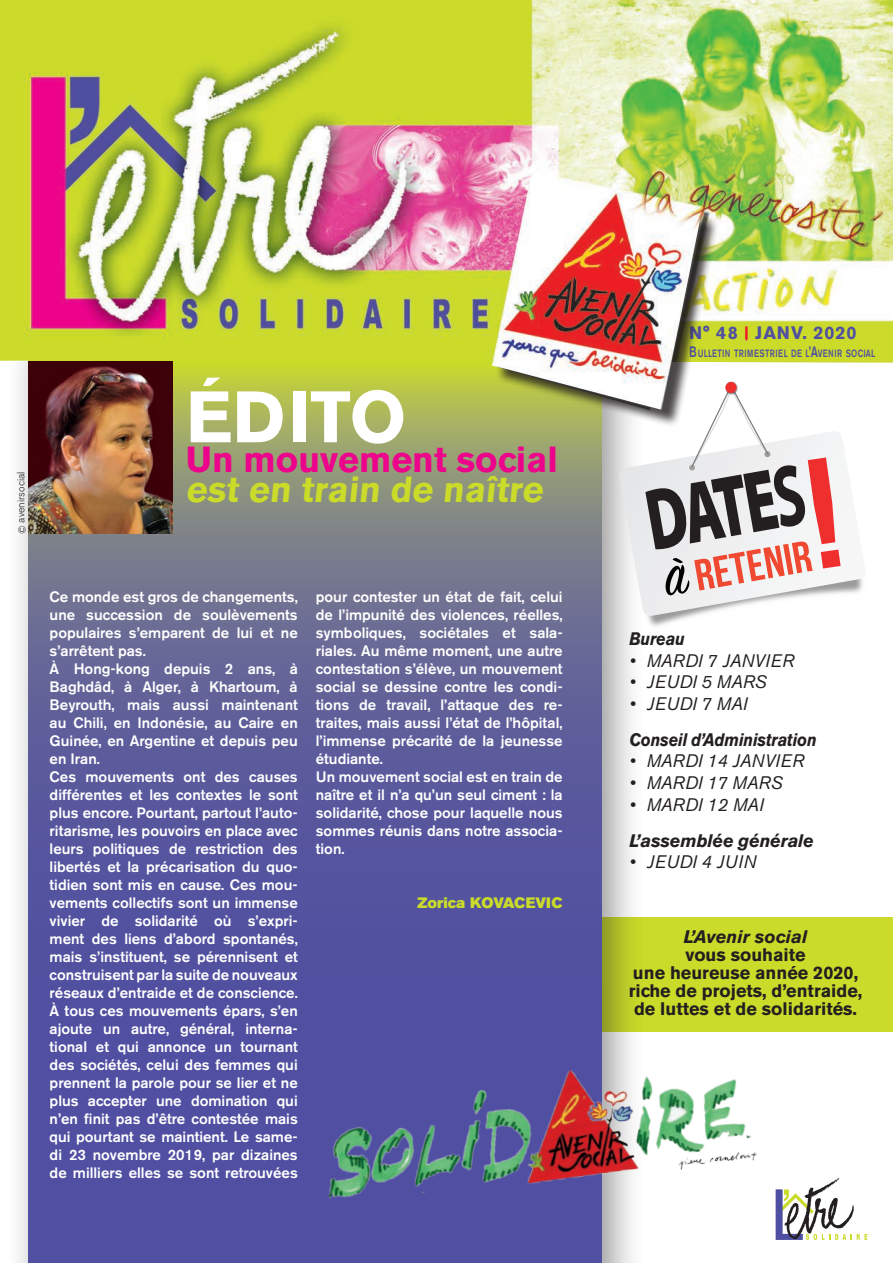
<style>
.page{position:relative;width:893px;height:1263px;background:#fff}
.page>*{position:absolute;margin:0;border:0;box-sizing:border-box;transform-origin:0 0}
.Edito_-_Rubricage{font:700 72px "Akzidenz Grotesk BE";color:#fff}
.Edito_-_Rubricage-2{font:700 36px "Akzidenz Grotesk BE";color:#cadb2a}
.Edito_-_Rubricage-3{font:700 36px "Akzidenz Grotesk BE";color:#ed028c}
.Ours_-_Etre_Bleu{font:700 18px "Akzidenz Grotesk BE";color:#231f20}
.t1{font:italic 18px "Akzidenz Grotesk BE";letter-spacing:-.01em;color:#231f20}
.Article_Texte_couran{font:italic 700 18px "Akzidenz Grotesk BE";letter-spacing:-.01em;color:#231f20;scale:.89 1}
.t2{font:italic 18px "Akzidenz Grotesk BE";letter-spacing:.01em;color:#231f20}
.Article_Texte_couran-2{font:italic 700 18px "Akzidenz Grotesk BE";letter-spacing:-.01em;color:#231f20}
.N__et_date{font:700 18px "Akzidenz Grotesk BE";letter-spacing:.05em;color:#504fa1}
.Ours_-_Etre_Bleu-2{font:italic 700 18px "Akzidenz Grotesk BE";color:#231f20}
.t3{font:italic 18px "Akzidenz Grotesk BE";letter-spacing:.03em;color:#231f20}
.Edito_-_Rubricage-4{font:500 15px/18px "Akzidenz Grotesk BE";color:#fff;text-align:justify}
.Edito_-_Rubricage-5{font:15px "Akzidenz Grotesk BE Super";color:#cadb2a}
.N__et_date-2{font:500 10.5px "Akzidenz Grotesk BE";letter-spacing:.05em;color:#504fa1;scale:.75 1}
.Ours_-_Etre_Bleu-3{font:300 10.5px "Akzidenz Grotesk BE";color:#231f20}
.s1{font-size:15px}
</style>
<div class="page">
<div style="left:580px;top:917px;width:313px;height:115px;background:#cadb2a"></div>
<div style="left:5px;top:317px;width:641px;height:946px;background:#231f20;opacity:.46"></div>
<svg style="left:28px;top:410px;width:574px;height:853px;background:#616297"></svg>
<img style="left:0;top:0;width:893px;height:410px">
<svg style="left:776px;top:1178px;width:91px;height:62px"></svg>
<img style="left:28px;top:362px;width:144px;height:172px">
<img style="left:320px;top:1057px;width:431px;height:144px">
<img style="left:671px;top:1144px;width:91px;height:30px">
<img style="left:620px;top:428px;width:73px;height:207px">
<svg style="left:619px;top:431px;width:244px;height:185px"></svg>
<img style="left:724px;top:381px;width:15px;height:4px">
<svg style="left:725px;top:382px;width:12px;height:11px"></svg>
<svg style="left:645px;top:385px;width:196px;height:211px"></svg>
<div style="left:495px;top:176px;width:224px;height:252px;background:#231f20;opacity:.82"></div>
<img style="left:492px;top:173px;width:209px;height:237px">
<p class="Ours_-_Etre_Bleu-3" style="left:15px;top:534px;width:64px;rotate:-90deg">© avenirsocial</p>
<p class="Edito_-_Rubricage" style="left:186px;top:375px;width:222px">ÉDITO</p>
<p class="Edito_-_Rubricage-3" style="left:186px;top:439px;width:373px">Un mouvement social</p>
<p class="Edito_-_Rubricage-2" style="left:186px;top:469px;width:363px">est en train de naître</p>
<p class="Edito_-_Rubricage-4" style="left:50px;top:588px;width:250px">Ce monde est gros de changements, une succession de soulèvements populaires s’emparent de lui et ne s’arrêtent pas.</p>
<p class="Edito_-_Rubricage-4" style="left:50px;top:660px;width:250px">À Hong-kong depuis 2 ans, à Baghdâd, à Alger, à Khartoum, à Beyrouth, mais aussi maintenant au Chili, en Indonésie, au Caire en Guinée, en Argentine et depuis peu en Iran.</p>
<p class="Edito_-_Rubricage-4" style="left:50px;top:768px;width:250px">Ces mouvements ont des causes différentes et les contextes le sont plus encore. Pourtant, partout l’auto&shy;ritarisme, les pouvoirs en place avec leurs politiques de restriction des libertés et la précarisation du quo&shy;tidien sont mis en cause. Ces mou&shy;vements collectifs sont un immense vivier de solidarité où s’expri&shy;ment des liens d’abord spontanés, mais s’instituent, se pérennisent et construisent par la suite de nouveaux réseaux d’entraide et de conscience.</p>
<p class="Edito_-_Rubricage-4" style="left:50px;top:1002px;width:250px">À tous ces mouvements épars, s’en ajoute un autre, général, interna&shy;tional et qui annonce un tournant des sociétés, celui des femmes qui prennent la parole pour se lier et ne plus accepter une domination qui n’en finit pas d’être contestée mais qui pourtant se maintient. Le same&shy;di 23 novembre 2019, par dizaines de milliers elles se sont retrouvées</p>
<p class="Edito_-_Rubricage-4" style="left:316px;top:588px;width:248px">pour contester un état de fait, celui de l’impunité des violences, réelles, symboliques, sociétales et sala&shy;riales. Au même moment, une autre contestation s’élève, un mouvement social se dessine contre les condi&shy;tions de travail, l’attaque des re&shy;traites, mais aussi l’état de l’hôpital, l’immense précarité de la jeunesse étudiante.</p>
<p class="Edito_-_Rubricage-4" style="left:316px;top:768px;width:248px">Un mouvement social est en train de naître et il n’a qu’un seul ciment : la solidarité, chose pour laquelle nous sommes réunis dans notre associa&shy;tion.</p>
<p class="Edito_-_Rubricage-5" style="left:418px;top:894px;width:147px">Zorica KOVACEVIC</p>
<p class="N__et_date" style="left:689px;top:322px;width:169px">N° 48 <sup>|</sup> JANV. 2020</p>
<p class="N__et_date-2" style="left:689px;top:346px;width:250px"><span class="s1">B</span>ULLETIN TRIMESTRIEL DE L<span class="s1">’A</span>VENIR SOCIAL</p>
<p class="Article_Texte_couran" style="left:629px;top:628px;width:64px">Bureau</p>
<p class="t1" style="left:629px;top:649px;width:166px">• MARDI 7 JANVIER</p>
<p class="t2" style="left:629px;top:671px;width:139px">• JEUDI 5 MARS</p>
<p class="t2" style="left:629px;top:693px;width:120px">• JEUDI 7 MAI</p>
<p class="Article_Texte_couran" style="left:629px;top:729px;width:212px">Conseil d’Administration</p>
<p class="t1" style="left:629px;top:750px;width:176px">• MARDI 14 JANVIER</p>
<p class="t1" style="left:629px;top:772px;width:155px">• MARDI 17 MARS</p>
<p class="t1" style="left:629px;top:793px;width:136px">• MARDI 12 MAI</p>
<p class="Article_Texte_couran-2" style="left:629px;top:829px;width:186px">L’assemblée générale</p>
<p class="t3" style="left:629px;top:851px;width:129px">• JEUDI 4 JUIN</p>
<p class="Ours_-_Etre_Bleu-2" style="left:684px;top:926px;width:125px">L’Avenir social</p>
<p class="Ours_-_Etre_Bleu" style="left:685px;top:945px;width:122px">vous souhaite</p>
<p class="Ours_-_Etre_Bleu" style="left:633px;top:963px;width:227px">une heureuse année 2020,</p>
<p class="Ours_-_Etre_Bleu" style="left:629px;top:981px;width:235px">riche de projets, d’entraide,</p>
<p class="Ours_-_Etre_Bleu" style="left:634px;top:999px;width:225px">de luttes et de solidarités.</p>
</div>
